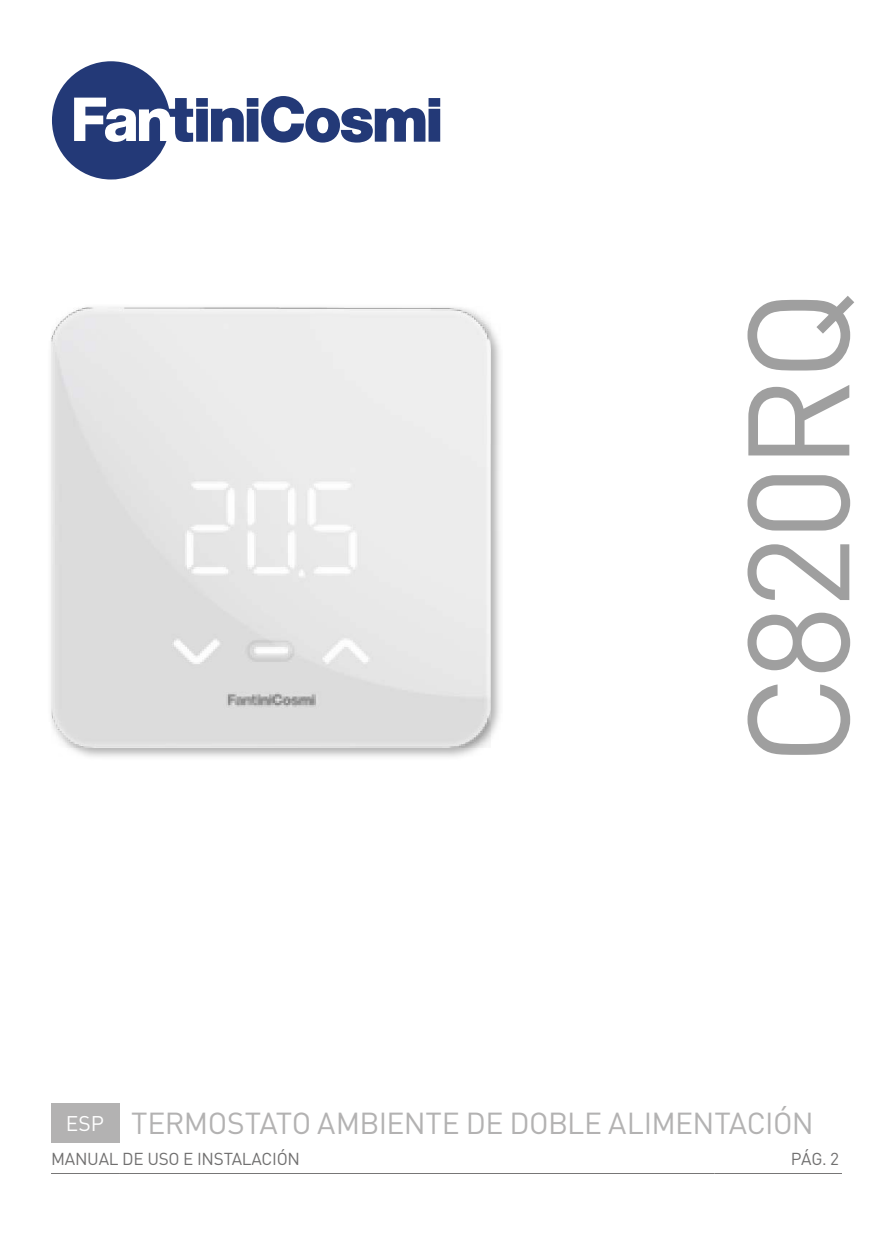
<style>
.page{position:relative;width:893px;height:1259px;background:#fff}
.page>*{position:absolute;margin:0;border:0;box-sizing:border-box;transform-origin:0 0}
.t1{font:141.9px "DIN Pro";letter-spacing:-.03em;color:#9f9f9f}
.t2{font:30px "DIN Pro";letter-spacing:-.02em;color:#b3b2b2}
.t3{font:17.1px "DIN Pro";letter-spacing:-.015em;color:#706f6f}
.s1{font-size:21px;color:#fff}
</style>
<div class="page">
<img style="left:51px;top:307px;width:440px;height:441px">
<svg style="left:52px;top:61px;width:388px;height:118px"></svg>
<div style="left:51px;top:1102px;width:68px;height:40px;background:#b3b2b2"></div>
<hr style="left:51px;top:1173px;width:68px;height:1px;background:#706f6f">
<hr style="left:119px;top:1173px;width:595px;height:1px;background:#706f6f">
<hr style="left:714px;top:1173px;width:128px;height:1px;background:#706f6f">
<h1 class="t1" style="left:702px;top:765px;width:478px;rotate:-90deg">C820RQ</h1>
<p class="t2" style="left:66px;top:1103px;width:749px"><span class="s1">ESP</span> TERMOSTATO AMBIENTE DE DOBLE ALIMENTACIÓN</p>
<p class="t3" style="left:51px;top:1147px;width:251px">MANUAL DE USO E INSTALACIÓN</p>
<p class="t3" style="left:791px;top:1147px;width:49px">PÁG. 2</p>
</div>
